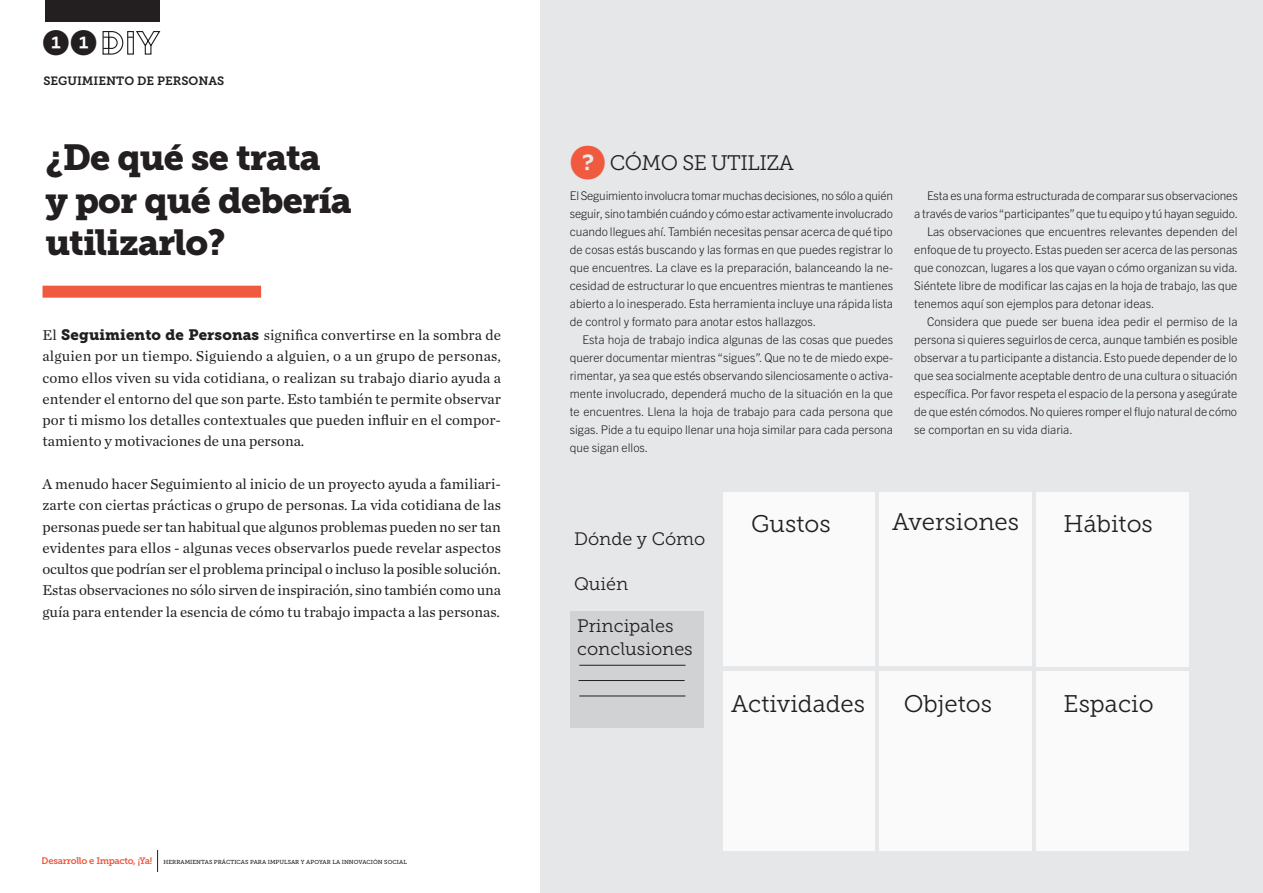
<style>
.page{position:relative;width:1263px;height:893px;background:#fff}
.page>*{position:absolute;margin:0;border:0;box-sizing:border-box;transform-origin:0 0}
.t1{font:36px/42.5px "Museo Slab 900";letter-spacing:-.025em;color:#231f20}
.t2{font:27px "Whitney Index Black Round Bd";color:#231f20}
.t3{font:24px "Museo Slab 300";color:#231f20}
.t4{font:21px "Museo Slab 300";letter-spacing:-.025em;color:#231f20}
.t5{font:18px/22.5px "Museo Slab 300";color:#231f20}
.t6{font:15px/21.3px "Chronicle Text G1";color:#231f20;text-align:justify}
.t7{font:300 12px/18px "Trade Gothic Next LT Pro";color:#231f20;text-align:justify}
.t8{font:12px "Museo Slab 700";color:#231f20}
.t9{font:5.85px "Museo Slab 500";letter-spacing:.01em;color:#231f20}
.s1{font-family:"Whitney Index Black Round Bd";font-size:36px;color:#f05a3f}
.s2{font-family:"Museo Slab 900"}
.s3{font-family:"Museo Slab 700";font-size:9.45px;color:#f0593e}
</style>
<div class="page">
<svg style="left:157px;top:850px;width:1px;height:22px"></svg>
<div style="left:540px;top:0;width:723px;height:893px;background:#e6e7e9"></div>
<div style="left:570px;top:611px;width:134px;height:117px;background:#d1d2d4"></div>
<div style="left:43px;top:286px;width:218px;height:12px;background:#f05a3f"></div>
<svg style="left:102px;top:31px;width:59px;height:24px"></svg>
<div style="left:45px;top:0;width:115px;height:21px;background:#231f20"></div>
<hr style="left:579px;top:665px;width:106px;height:1px;background:#231f20">
<hr style="left:579px;top:696px;width:106px;height:1px;background:#231f20">
<hr style="left:578px;top:680px;width:107px;height:1px;background:#231f20">
<div style="left:723px;top:492px;width:151px;height:173px;background:#fafafa"></div>
<div style="left:723px;top:671px;width:151px;height:179px;background:#fafafa"></div>
<div style="left:879px;top:492px;width:153px;height:174px;background:#fafafa"></div>
<div style="left:879px;top:671px;width:153px;height:179px;background:#fafafa"></div>
<div style="left:1036px;top:492px;width:153px;height:174px;background:#fafafa"></div>
<div style="left:1036px;top:671px;width:153px;height:179px;background:#fafafa"></div>
<h2 class="t2" style="left:43px;top:30px;width:56px">11</h2>
<p class="t8" style="left:43px;top:74px;width:182px">SEGUIMIENTO DE PERSONAS</p>
<h1 class="t1" style="left:45px;top:137px;width:308px">¿De qué se trata y por qué debería utilizarlo?</h1>
<h3 class="t4" style="left:570px;top:151px;width:226px"><span class="s1">?</span> CÓMO SE UTILIZA</h3>
<p class="t7" style="left:570px;top:186px;width:325px">El Seguimiento involucra tomar muchas decisiones, no sólo a quién seguir, sino también cuándo y cómo estar activamente involucrado cuando llegues ahí. También necesitas pensar acerca de qué tipo de cosas estás buscando y las formas en que puedes registrar lo que encuentres. La clave es la preparación, balanceando la ne&shy;cesidad de estructurar lo que encuentres mientras te mantienes abierto a lo inesperado. Esta herramienta incluye una rápida lista de control y formato para anotar estos hallazgos.</p>
<p class="t7" style="left:570px;top:330px;width:325px;text-indent:13px">Esta hoja de trabajo indica algunas de las cosas que puedes querer documentar mientras “sigues”. Que no te de miedo expe&shy;rimentar, ya sea que estés observando silenciosamente o activa&shy;mente involucrado, dependerá mucho de la situación en la que te encuentres. Llena la hoja de trabajo para cada persona que sigas. Pide a tu equipo llenar una hoja similar para cada persona que sigan ellos.</p>
<p class="t7" style="left:927px;top:186px;width:312px">Esta es una forma estructurada de comparar sus observaciones</p>
<p class="t7" style="left:914px;top:204px;width:325px">a través de varios “participantes” que tu equipo y tú hayan seguido.</p>
<p class="t7" style="left:927px;top:222px;width:312px">Las observaciones que encuentres relevantes dependen del</p>
<p class="t7" style="left:914px;top:240px;width:325px">enfoque de tu proyecto. Estas pueden ser acerca de las personas</p>
<p class="t7" style="left:914px;top:258px;width:325px">que conozcan, lugares a los que vayan o cómo organizan su vida.</p>
<p class="t7" style="left:914px;top:276px;width:325px">Siéntete libre de modificar las cajas en la hoja de trabajo, las que</p>
<p class="t7" style="left:914px;top:294px;width:242px">tenemos aquí son ejemplos para detonar ideas.</p>
<p class="t7" style="left:927px;top:312px;width:312px">Considera que puede ser buena idea pedir el permiso de la</p>
<p class="t7" style="left:914px;top:330px;width:325px">persona si quieres seguirlos de cerca, aunque también es posible</p>
<p class="t7" style="left:914px;top:348px;width:325px">observar a tu participante a distancia. Esto puede depender de lo</p>
<p class="t7" style="left:914px;top:366px;width:325px">que sea socialmente aceptable dentro de una cultura o situación</p>
<p class="t7" style="left:914px;top:384px;width:325px">específica. Por favor respeta el espacio de la persona y asegúrate</p>
<p class="t7" style="left:914px;top:402px;width:324px">de que estén cómodos. No quieres romper el flujo natural de cómo</p>
<p class="t7" style="left:914px;top:420px;width:160px">se comportan en su vida diaria.</p>
<p class="t6" style="left:43px;top:324px;width:460px">El <span class="s2">Seguimiento de Personas</span> significa convertirse en la sombra de alguien por un tiempo. Siguiendo a alguien, o a un grupo de personas, como ellos viven su vida cotidiana, o realizan su trabajo diario ayuda a entender el entorno del que son parte. Esto también te permite observar por ti mismo los detalles contextuales que pueden influir en el compor&shy;tamiento y motivaciones de una persona.</p>
<p class="t6" style="left:43px;top:472px;width:460px">A menudo hacer Seguimiento al inicio de un proyecto ayuda a familiari&shy;zarte con ciertas prácticas o grupo de personas. La vida cotidiana de las personas puede ser tan habitual que algunos problemas pueden no ser tan evidentes para ellos - algunas veces observarlos puede revelar aspectos ocultos que podrían ser el problema principal o incluso la posible solución.<br>Estas observaciones no sólo sirven de inspiración, sino también como una guía para entender la esencia de cómo tu trabajo impacta a las personas.</p>
<h3 class="t3" style="left:892px;top:509px;width:128px">Aversiones</h3>
<h3 class="t3" style="left:751px;top:511px;width:81px">Gustos</h3>
<h3 class="t3" style="left:1064px;top:511px;width:91px">Hábitos</h3>
<h3 class="t5" style="left:574px;top:528px;width:133px">Dónde y Cómo</h3>
<h3 class="t5" style="left:574px;top:573px;width:56px">Quién</h3>
<h3 class="t5" style="left:577px;top:615px;width:117px">Principales conclusiones</h3>
<p class="t9" style="left:41px;top:859px;width:367px"><span class="s3">Desarrollo e Impacto, ¡Ya!</span> HERRAMIENTAS PRÁCTICAS PARA IMPULSAR Y APOYAR LA INNOVACIÓN SOCIAL</p>
<h3 class="t3" style="left:731px;top:690px;width:135px">Actividades</h3>
<h3 class="t3" style="left:904px;top:690px;width:90px">Objetos</h3>
<h3 class="t3" style="left:1064px;top:690px;width:92px">Espacio</h3>
</div>
